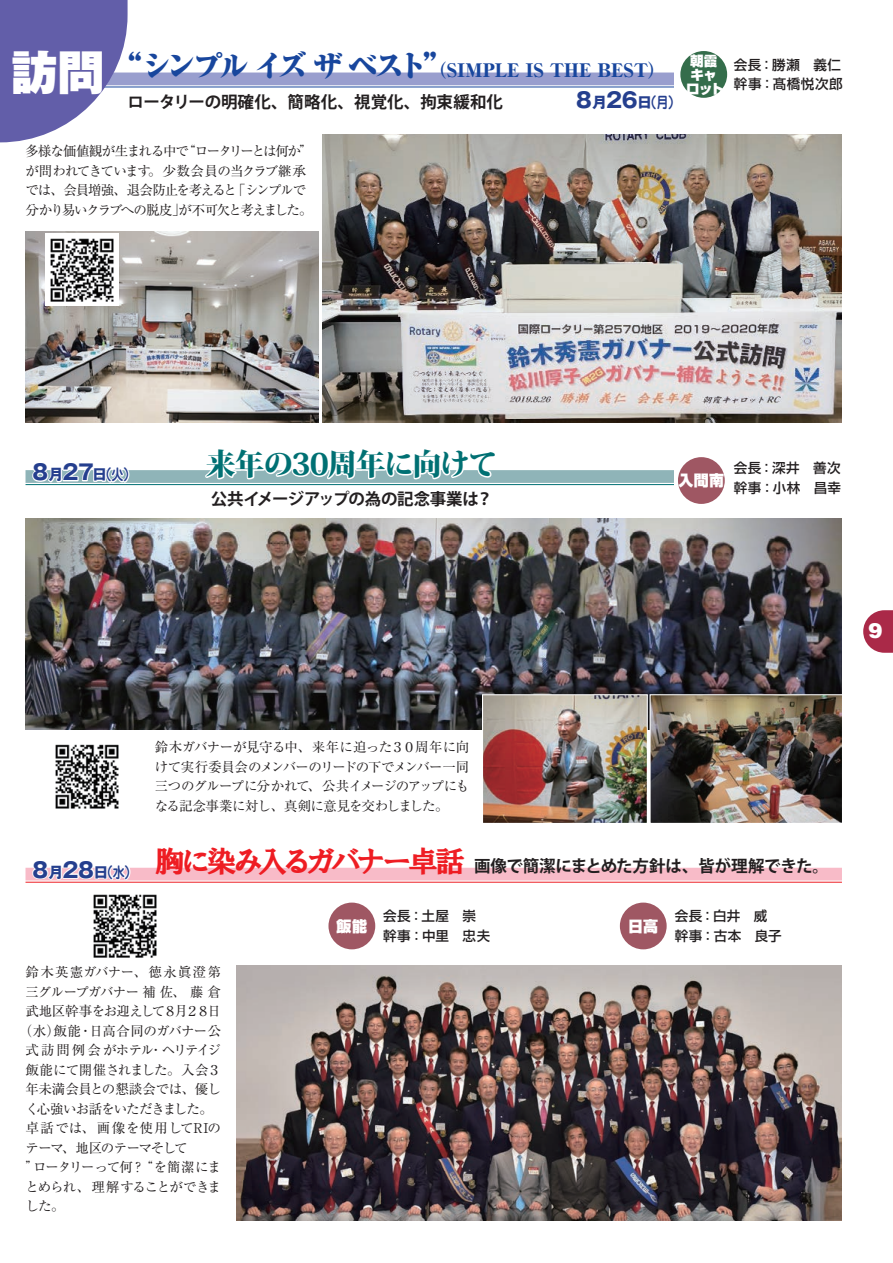
<style>
.page{position:relative;width:893px;height:1263px;background:#fff}
.page>*{position:absolute;margin:0;border:0;box-sizing:border-box;transform-origin:0 0}
.t1{font:900 46.5px "Gothic MB101 Pro";color:#fff}
._03-本文見出し_４{font:800 30px "Koz Min Std";letter-spacing:-.055em;color:#007073}
.t2{font:700 21px "Gothic MB101 Pro";color:#253f8e}
.t3{font:900 21px "Helvetica LT Std";color:#fff}
._03-本文見出し_４-2{font:900 18px "Ryumin Pro";letter-spacing:-.005em;color:#18469d}
.見出しキャッチ{font:700 16.5px "Koz Go Pro";letter-spacing:-.015em;color:#231f20}
._03-本文見出し_４-3{font:700 16.5px "Koz Go Pro";letter-spacing:-.01em;color:#231f20}
.見出しキャッチ-2{font:900 15px "Shin Go Pro";letter-spacing:.025em;color:#fff}
.t4{font:13.5px/19.5px "Ryumin Pro";letter-spacing:-.065em;color:#231f20;text-align:justify}
.t5{font:13.5px/19.5px "Ryumin Pro";letter-spacing:-.045em;color:#231f20;text-align:center}
.t6{font:13.5px/19.5px "Ryumin Pro";letter-spacing:-.095em;color:#231f20}
._05-部門{font:500 13.5px "Shin Go Pro";letter-spacing:.04em;color:#231f20}
.t7{font:13.5px/19.5px "Ryumin Pro";letter-spacing:-.03em;color:#231f20}
.見出しキャッチ-3{font:900 13.5px "Shin Go Pro";letter-spacing:-.03em;color:#fff}
.s1{font-size:30px}
.s2{font-size:15px}
.s3{font-family:"Jun 501 Pro";font-size:15px}
.s4{font-family:"HG Soei Presence EB";font-weight:400;font-size:30px;color:#ee1d23}
</style>
<div class="page">
<svg style="left:863px;top:610px;width:30px;height:43px"></svg>
<img style="left:498px;top:135px;width:344px;height:288px">
<img style="left:26px;top:231px;width:177px;height:192px">
<img style="left:26px;top:519px;width:816px;height:210px">
<img style="left:481px;top:694px;width:361px;height:129px">
<img style="left:236px;top:965px;width:606px;height:255px">
<img style="left:46px;top:234px;width:72px;height:72px">
<img style="left:55px;top:744px;width:64px;height:65px">
<img style="left:93px;top:894px;width:64px;height:64px">
<hr style="left:26px;top:882px;width:816px;height:1px;background:#ee1d23">
<div style="left:26px;top:868px;width:816px;height:12px;background:#f8bbc8"></div>
<hr style="left:26px;top:484px;width:648px;height:1px;background:#007073">
<div style="left:26px;top:470px;width:648px;height:13px;background:#8fb4b8"></div>
<img style="left:203px;top:134px;width:295px;height:346px">
<hr style="left:26px;top:87px;width:648px;height:1px;background:#18469d">
<div style="left:26px;top:73px;width:648px;height:12px;background:#999ece"></div>
<svg style="left:0;top:0;width:128px;height:142px"></svg>
<div style="left:620px;top:902px;width:47px;height:47px;background:#9f5763;border-radius:50%"></div>
<div style="left:328px;top:902px;width:47px;height:47px;background:#9f5763;border-radius:50%"></div>
<div style="left:678px;top:457px;width:47px;height:47px;background:#9f5763;border-radius:50%"></div>
<div style="left:680px;top:51px;width:47px;height:47px;background:#346d4b;border-radius:50%"></div>
<svg style="left:31px;top:470px;width:99px;height:13px"></svg>
<svg style="left:31px;top:867px;width:101px;height:15px"></svg>
<p class="t1" style="left:11px;top:33px;width:95px">訪問</p>
<p class="_03-本文見出し_４-2" style="left:113px;top:56px;width:554px"><span class="s1">“シンプルイズザベスト”</span>（SIMPLE IS THE BEST）</p>
<p class="見出しキャッチ" style="left:128px;top:91px;width:377px">ロータリーの明確化、簡略化、視覚化、拘束緩和化</p>
<p class="t2" style="left:573px;top:83px;width:108px">８<span class="s2">月</span>26<span class="s2">日</span><span class="s3">（月）</span></p>
<p class="t6" style="left:26px;top:141px;width:289px">多様な価値観が生まれる中で“ロータリーとは何か”が問われてきています。少数会員の当クラブ継承では、会員増強、退会防止を考えると「シンプルで分かり易いクラブへの脱皮」が不可欠と考えました。</p>
<p class="見出しキャッチ-3" style="left:690px;top:50px;width:29px">朝霞</p>
<p class="見出しキャッチ-3" style="left:690px;top:64px;width:28px">キャ</p>
<p class="見出しキャッチ-3" style="left:686px;top:78px;width:39px">ロット</p>
<p class="_05-部門" style="left:734px;top:54px;width:109px">会長：勝瀬　義仁</p>
<p class="_05-部門" style="left:734px;top:73px;width:110px">幹事：髙橋悦次郎</p>
<p class="t2" style="left:30px;top:455px;width:107px">８<span class="s2">月</span>27<span class="s2">日</span><span class="s3">（火）</span></p>
<p class="_03-本文見出し_４" style="left:206px;top:444px;width:293px">来年の30周年に向けて</p>
<p class="見出しキャッチ" style="left:211px;top:488px;width:284px">公共イメージアップの為の記念事業は？</p>
<p class="見出しキャッチ-2" style="left:678px;top:469px;width:47px">入間南</p>
<p class="_05-部門" style="left:734px;top:457px;width:108px">会長：深井　善次</p>
<p class="_05-部門" style="left:734px;top:476px;width:109px">幹事：小林　昌幸</p>
<p class="t4" style="left:155px;top:736px;width:316px">鈴木ガバナーが見守る中、来年に迫った３０周年に向けて実行委員会のメンバーのリードの下でメンバー一同三つのグループに分かれて、公共イメージのアップにもなる記念事業に対し、真剣に意見を交わしました。</p>
<p class="_03-本文見出し_４-3" style="left:47px;top:855px;width:784px"><span class="s4">　　　　胸に染み入るガバナー卓話</span>画像で簡潔にまとめた方針は、皆が理解できた。</p>
<p class="t2" style="left:30px;top:852px;width:108px">８<span class="s2">月</span>28<span class="s2">日</span><span class="s3">（水）</span></p>
<p class="t5" style="left:19px;top:961px;width:204px">鈴木英憲ガバナー、徳永眞澄第三グループガバナー補佐、藤倉武地区幹事をお迎えして８月２８日（水）飯能・日高合同のガバナー公式訪問例会がホテル・ヘリテイジ飯能にて開催されました。入会３年未満会員との懇談会では、優しく心強いお話をいただきました。</p>
<p class="t7" style="left:26px;top:1117px;width:197px">卓話では、画像を使用してRIのテーマ、地区のテーマそして</p>
<p class="t4" style="left:26px;top:1156px;width:197px">”ロータリーって何？“ を簡潔にまとめられ、理解することができました。</p>
<p class="_05-部門" style="left:383px;top:905px;width:94px">会長：土屋　崇</p>
<p class="_05-部門" style="left:383px;top:925px;width:108px">幹事：中里　忠夫</p>
<p class="見出しキャッチ-2" style="left:337px;top:914px;width:32px">飯能</p>
<p class="見出しキャッチ-2" style="left:628px;top:914px;width:31px">日高</p>
<p class="_05-部門" style="left:675px;top:905px;width:94px">会長：白井　威</p>
<p class="_05-部門" style="left:675px;top:925px;width:108px">幹事：古本　良子</p>
<h3 class="t3" style="left:868px;top:617px;width:16px">9</h3>
</div>
